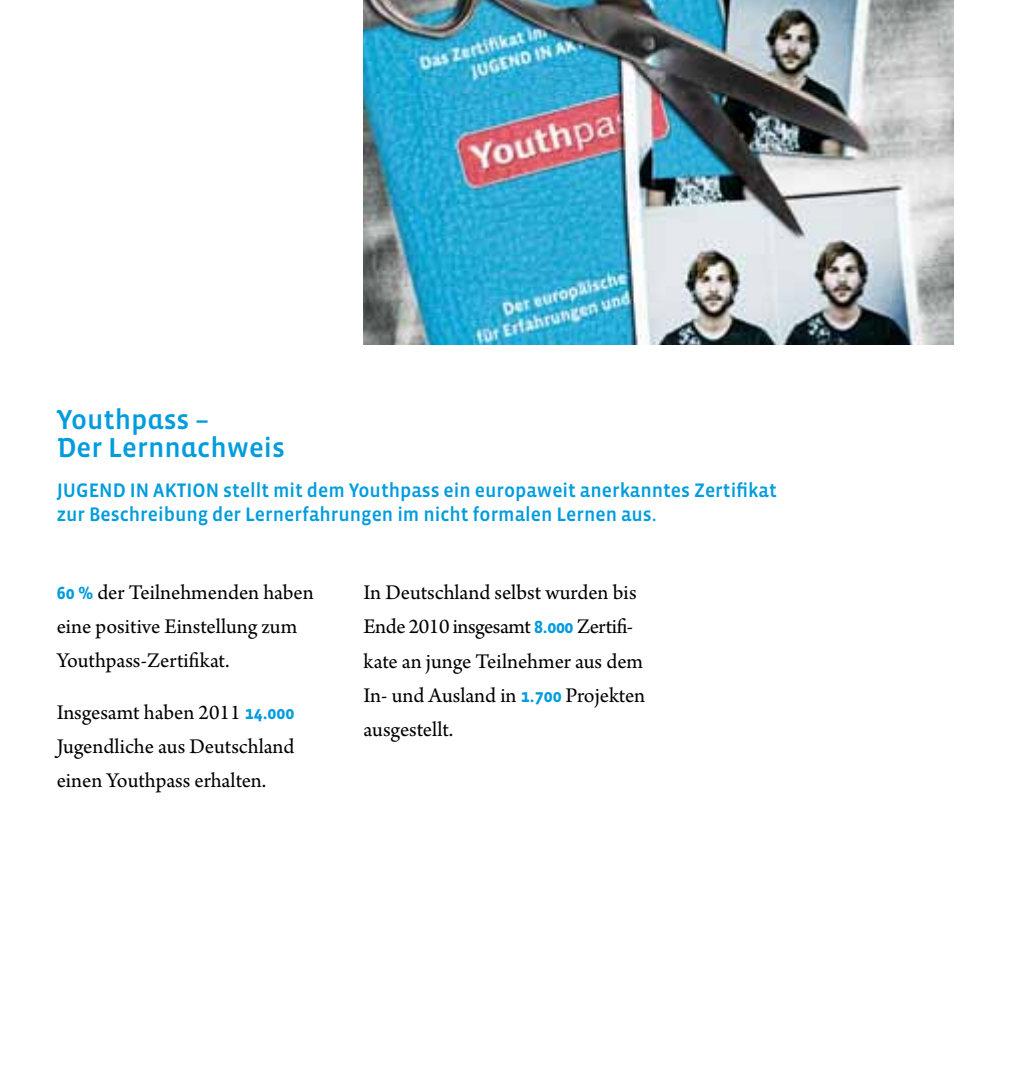
<style>
.page{position:relative;width:1010px;height:1078px;background:#fff}
.page>*{position:absolute;margin:0;border:0;box-sizing:border-box;transform-origin:0 0}
.t1{font:28px/28px "Vista Sans Alt Med";color:#009cde}
.t2{font:22px/34px "Arno Pro";color:#000}
.t3{font:20px/24px "Vista Sans Med";color:#009cde}
.s1{font-family:"Vista Sans";font-weight:700;font-size:18px;color:#009cde}
</style>
<div class="page">
<img style="left:363px;top:0;width:589px;height:344px">
<p class="t1" style="left:57px;top:406px;width:229px">Youthpass –<br>Der Lernnachweis</p>
<p class="t3" style="left:57px;top:479px;width:721px">JUGEND IN AKTION stellt mit dem Youthpass ein europaweit anerkanntes Zertifikat zur Beschreibung der Lernerfahrungen im nicht formalen Lernen aus.</p>
<p class="t2" style="left:57px;top:577px;width:258px"><span class="s1">60 %</span> der Teilnehmenden haben eine positive Einstellung zum<br>Youthpass-Zertifikat.</p>
<p class="t2" style="left:57px;top:696px;width:239px;text-align:justify">Insgesamt haben 2011 <span class="s1">14.000<br></span>Jugendliche aus Deutschland einen Youthpass erhalten.</p>
<p class="t2" style="left:363px;top:577px;width:283px">In Deutschland selbst wurden bis<br>Ende 2010 insgesamt <span class="s1">8.000</span> Zertifi&shy;kate an junge Teilnehmer aus dem<br>In- und Ausland in <span class="s1">1.700</span> Projekten ausgestellt.</p>
</div>
